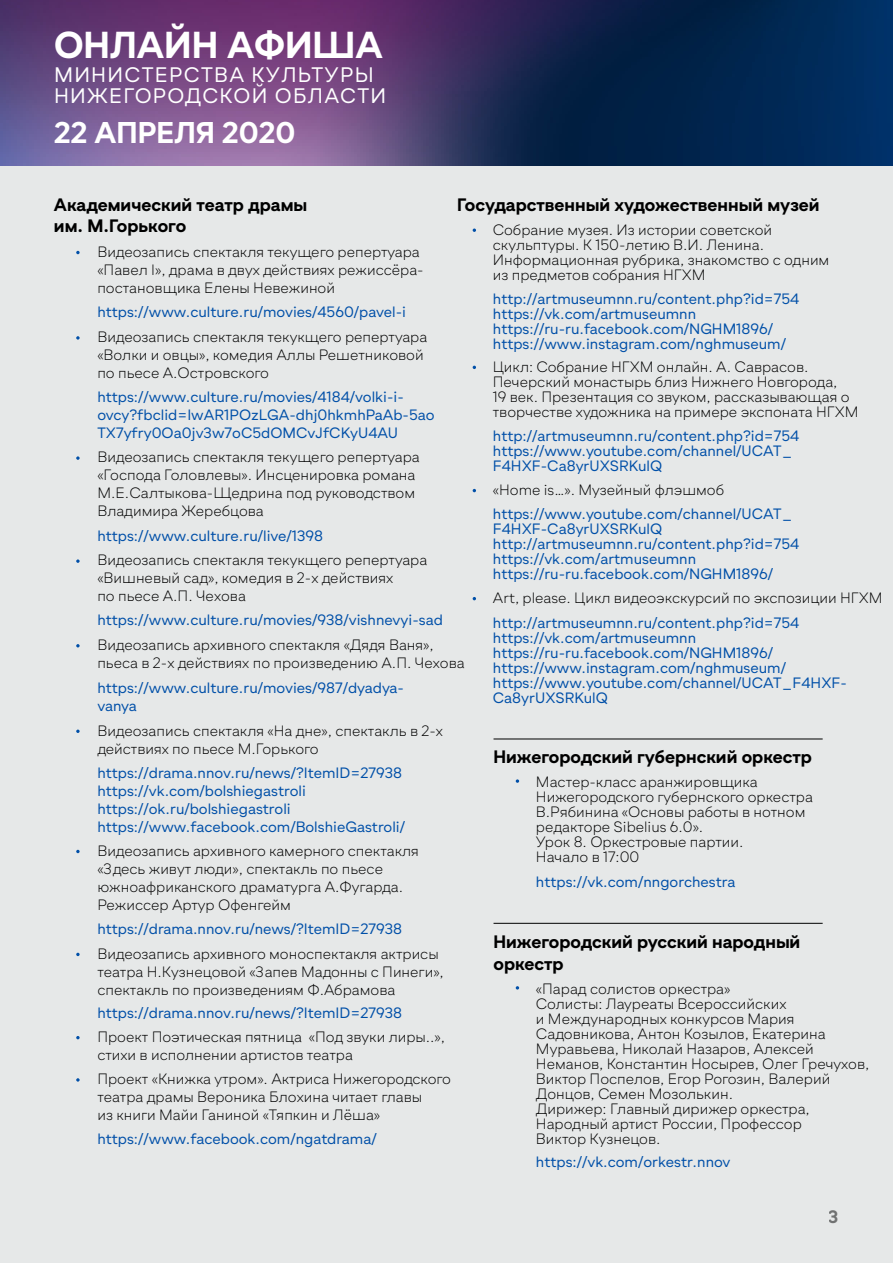
<style>
.page{position:relative;width:893px;height:1263px;background:#e6e8e8}
.page>*{position:absolute;margin:0;border:0;box-sizing:border-box;transform-origin:0 0}
.t1{font:700 37.5px "Gramatika";color:#fff}
.t2{font:700 30px "Gramatika";color:#fff}
.t3{font:21px/21px "Gramatika";letter-spacing:.06em;color:#fff}
.t4{font:700 18px/21.6px "Gramatika";color:#000}
.t5{font:300 15px/15px "Gramatika";color:#000}
.t6{font:15px/15px "Gramatika";color:#004fa8}
</style>
<div class="page">
<img style="left:0;top:0;width:893px;height:166px">
<svg style="left:76px;top:251px;width:4px;height:3px"></svg>
<svg style="left:76px;top:336px;width:4px;height:4px"></svg>
<svg style="left:76px;top:456px;width:4px;height:4px"></svg>
<svg style="left:76px;top:559px;width:4px;height:4px"></svg>
<svg style="left:76px;top:644px;width:4px;height:3px"></svg>
<svg style="left:76px;top:729px;width:4px;height:4px"></svg>
<svg style="left:76px;top:850px;width:4px;height:3px"></svg>
<svg style="left:76px;top:953px;width:4px;height:3px"></svg>
<svg style="left:76px;top:1036px;width:4px;height:3px"></svg>
<svg style="left:76px;top:1078px;width:4px;height:4px"></svg>
<svg style="left:473px;top:228px;width:3px;height:4px"></svg>
<hr style="left:493px;top:739px;width:330px;height:1px;background:#000">
<hr style="left:493px;top:923px;width:330px;height:1px;background:#000">
<svg style="left:516px;top:779px;width:3px;height:4px"></svg>
<h1 class="t1" style="left:54px;top:18px;width:330px">ОНЛАЙН АФИША</h1>
<h3 class="t3" style="left:54px;top:65px;width:334px">МИНИСТЕРСТВА КУЛЬТУРЫ<br>НИЖЕГОРОДСКОЙ ОБЛАСТИ</h3>
<h2 class="t2" style="left:54px;top:110px;width:243px">22 АПРЕЛЯ 2020</h2>
<p class="t4" style="left:54px;top:194px;width:255px">Академический театр драмы им. М.Горького</p>
<p class="t4" style="left:457px;top:194px;width:364px">Государственный художественный музей</p>
<p class="t5" style="left:493px;top:222px;width:338px">Собрание музея. Из истории советской скульптуры. К 150-летию В.И. Ленина.<br>Информационная рубрика, знакомство с одним из предметов собрания НГХМ</p>
<p class="t5" style="left:97px;top:243px;width:328px;line-height:18px">Видеозапись спектакля текущего репертуара «Павел I», драма в двух действиях режиссёра&shy;постановщика Елены Невежиной</p>
<p class="t5" style="left:97px;top:328px;width:331px;line-height:18px">Видеозапись спектакля текукщего репертуара «Волки и овцы», комедия Аллы Решетниковой по пьесе А.Островского</p>
<p class="t6" style="left:493px;top:291px;width:308px">http://artmuseumnn.ru/content.php?id=754 https://vk.com/artmuseumnn https://ru-ru.facebook.com/NGHM1896/ https://www.instagram.com/nghmuseum/</p>
<p class="t6" style="left:97px;top:304px;width:310px">https://www.culture.ru/movies/4560/pavel-i</p>
<p class="t5" style="left:493px;top:359px;width:367px">Цикл: Собрание НГХМ онлайн. А. Саврасов.<br>Печерский монастырь близ Нижнего Новгорода,<br>19 век. Презентация со звуком, рассказывающая о творчестве художника на примере экспоната НГХМ</p>
<p class="t6" style="left:97px;top:388px;width:339px;line-height:18px">https://www.culture.ru/movies/4184/volki-i&shy;ovcy?fbclid=IwAR1POzLGA-dhj0hkmhPaAb-5ao<br>TX7yfry0Oa0jv3w7oC5dOMCvJfCKyU4AU</p>
<p class="t6" style="left:493px;top:429px;width:308px">http://artmuseumnn.ru/content.php?id=754 https://www.youtube.com/channel/UCAT_<br>F4HXF-Ca8yrUXSRKulQ</p>
<p class="t5" style="left:97px;top:448px;width:324px;line-height:18px">Видеозапись спектакля текущего репертуара «Господа Головлевы». Инсценировка романа М.Е.Салтыкова-Щедрина под руководством Владимира Жеребцова</p>
<p class="t5" style="left:97px;top:551px;width:331px;line-height:18px">Видеозапись спектакля текукщего репертуара «Вишневый сад», комедия в 2-х действиях<br>по пьесе А.П. Чехова</p>
<p class="t5" style="left:97px;top:636px;width:369px;line-height:18px">Видеозапись архивного спектакля «Дядя Ваня», пьеса в 2-х действиях по произведению А.П. Чехова</p>
<p class="t5" style="left:493px;top:483px;width:233px">«Home is…». Музейный флэшмоб</p>
<p class="t6" style="left:493px;top:507px;width:308px">https://www.youtube.com/channel/UCAT_ F4HXF-Ca8yrUXSRKulQ http://artmuseumnn.ru/content.php?id=754 https://vk.com/artmuseumnn https://ru-ru.facebook.com/NGHM1896/</p>
<p class="t6" style="left:493px;top:616px;width:356px">http://artmuseumnn.ru/content.php?id=754 https://vk.com/artmuseumnn https://ru-ru.facebook.com/NGHM1896/ https://www.instagram.com/nghmuseum/ https://www.youtube.com/channel/UCAT_F4HXF-Ca8yrUXSRKulQ</p>
<p class="t6" style="left:97px;top:528px;width:227px">https://www.culture.ru/live/1398</p>
<p class="t5" style="left:493px;top:591px;width:391px">Art, please. Цикл видеоэкскурсий по экспозиции НГХМ</p>
<p class="t6" style="left:97px;top:612px;width:347px">https://www.culture.ru/movies/938/vishnevyi-sad</p>
<p class="t6" style="left:97px;top:679px;width:308px;line-height:18px">https://www.culture.ru/movies/987/dyadya&shy;vanya</p>
<p class="t5" style="left:97px;top:721px;width:347px;line-height:18px">Видеозапись спектакля «На дне», спектакль в 2-х действиях по пьесе М.Горького</p>
<p class="t6" style="left:97px;top:764px;width:309px;line-height:18px">https://drama.nnov.ru/news/?ItemID=27938 https://vk.com/bolshiegastroli https://ok.ru/bolshiegastroli https://www.facebook.com/BolshieGastroli/</p>
<p class="t5" style="left:97px;top:842px;width:323px;line-height:18px">Видеозапись архивного камерного спектакля «Здесь живут люди», спектакль по пьесе южноафриканского драматурга А.Фугарда.<br>Режиссер Артур Офенгейм</p>
<p class="t5" style="left:97px;top:944px;width:348px;line-height:18px">Видеозапись архивного моноспектакля актрисы театра Н.Кузнецовой «Запев Мадонны с Пинеги», спектакль по произведениям Ф.Абрамова</p>
<p class="t5" style="left:97px;top:1028px;width:349px;line-height:18px">Проект Поэтическая пятница «Под звуки лиры..», стихи в исполнении артистов театра</p>
<p class="t5" style="left:97px;top:1070px;width:355px;line-height:18px">Проект «Книжка утром». Актриса Нижегородского театра драмы Вероника Блохина читает главы<br>из книги Майи Ганиной «Тяпкин и Лёша»</p>
<p class="t6" style="left:97px;top:922px;width:306px">https://drama.nnov.ru/news/?ItemID=27938</p>
<p class="t6" style="left:97px;top:1006px;width:306px">https://drama.nnov.ru/news/?ItemID=27938</p>
<p class="t6" style="left:97px;top:1131px;width:281px">https://www.facebook.com/ngatdrama/</p>
<p class="t4" style="left:493px;top:747px;width:320px">Нижегородский губернский оркестр</p>
<p class="t5" style="left:536px;top:774px;width:278px">Мастер-класс аранжировщика<br>Нижегородского губернского оркестра<br>В.Рябинина «Основы работы в нотном редакторе Sibelius 6.0».<br>Урок 8. Оркестровые партии.<br>Начало в 17:00</p>
<p class="t6" style="left:536px;top:874px;width:201px">https://vk.com/nngorchestra</p>
<p class="t4" style="left:493px;top:931px;width:308px">Нижегородский русский народный оркестр</p>
<p class="t5" style="left:536px;top:981px;width:335px">«Парад солистов оркестра»<br>Солисты: Лауреаты Всероссийских<br>и Международных конкурсов Мария Садовникова, Антон Козылов, Екатерина Муравьева, Николай Назаров, Алексей Неманов, Константин Носырев, Олег Гречухов, Виктор Поспелов, Егор Рогозин, Валерий Донцов, Семен Мозолькин.<br>Дирижер: Главный дирижер оркестра, Народный артист России, Профессор<br>Виктор Кузнецов.</p>
<p class="t6" style="left:536px;top:1155px;width:196px">https://vk.com/orkestr.nnov</p>
<p class="t4" style="left:829px;top:1206px;width:12px">3</p>
</div>
